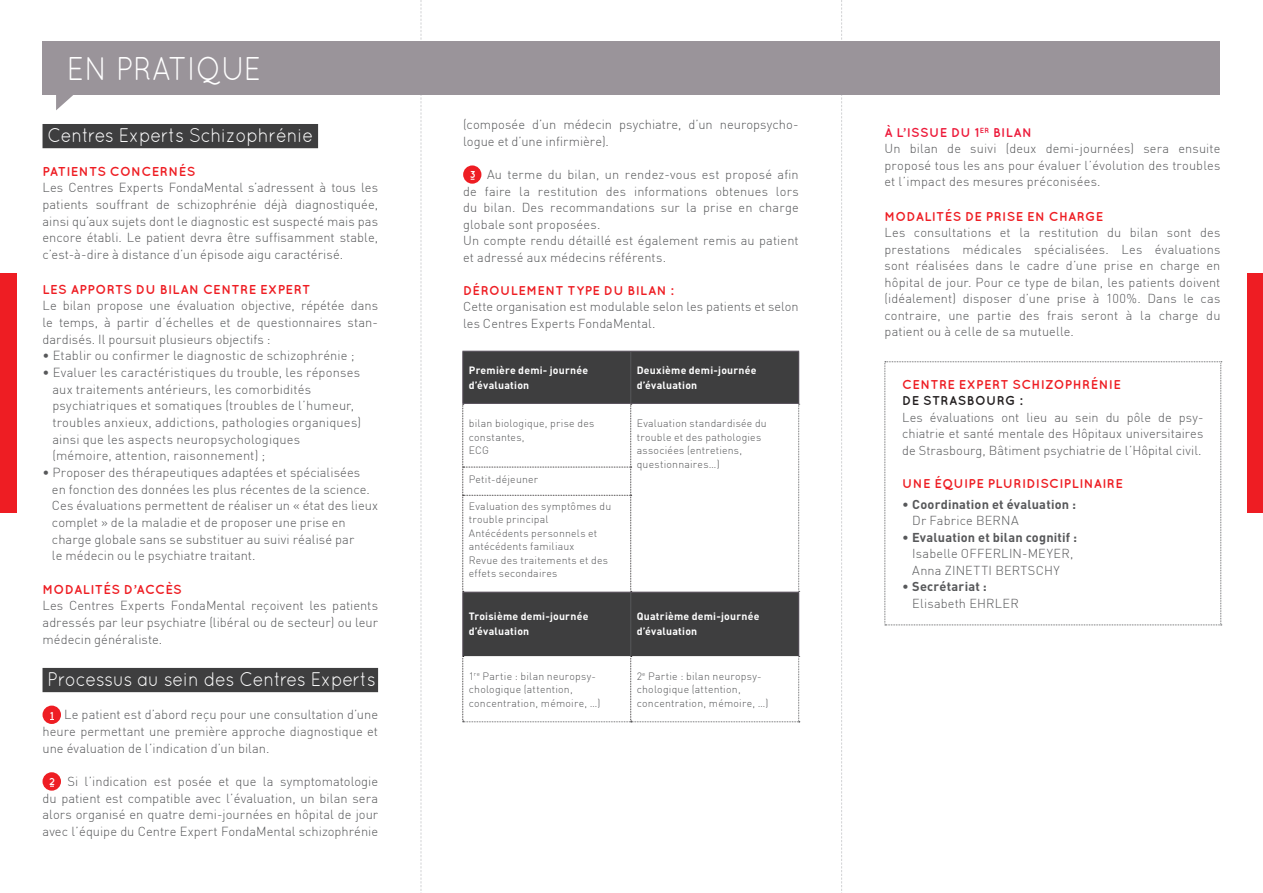
<style>
.page{position:relative;width:1263px;height:893px;background:#fff}
.page>*{position:absolute;margin:0;border:0;box-sizing:border-box;transform-origin:0 0}
.t1{font:32.85px "Quicksand";color:#fff;scale:.9 1}
.t2{font:19.65px "Quicksand";letter-spacing:-.01em;color:#fff;scale:.9 1}
.t3{font:300 12.9px/16.6px "DIN";letter-spacing:.005em;color:#57585a;text-align:justify}
.t4{font:700 12.9px "Quicksand";letter-spacing:.025em;color:#ee1d23}
.t5{font:300 12.75px/16.5px "DIN";letter-spacing:.015em;color:#57585a}
.t6{font:700 12.75px "Quicksand";letter-spacing:.035em;color:#ee1d23}
.t7{font:700 12.75px/16.5px "DIN";letter-spacing:.015em;color:#57585a}
.t8{font:700 12.75px "Quicksand";letter-spacing:.035em;color:#ed1a3a}
.t9{font:700 12.75px "Quicksand";letter-spacing:.03em;color:#231f20}
.t10{font:300 10.5px/13.5px "DIN";letter-spacing:.02em;color:#57585a}
.t11{font:700 10.5px/15px "DIN";letter-spacing:.02em;color:#fff}
.s1{font-family:"Quicksand";font-weight:700;font-size:10.05px;color:#fff}
.s2{font-weight:400}
.s3{font-weight:300}
.s4{font-weight:700}
</style>
<div class="page">
<div style="left:43px;top:124px;width:275px;height:24px;background:#3e3e3f"></div>
<div style="left:43px;top:668px;width:335px;height:24px;background:#3e3e3f"></div>
<div style="left:43px;top:706px;width:18px;height:18px;background:#ee1d23;border-radius:50%"></div>
<div style="left:43px;top:772px;width:18px;height:19px;background:#ee1d23;border-radius:50%"></div>
<div style="left:463px;top:165px;width:18px;height:19px;background:#ee1d23;border-radius:50%"></div>
<svg style="left:463px;top:352px;width:335px;height:304px;fill:#3e3e3f"></svg>
<svg style="left:798px;top:404px;width:2px;height:188px"></svg>
<svg style="left:462px;top:656px;width:338px;height:66px"></svg>
<hr style="left:630px;top:352px;width:1px;height:51px;background:#57585a">
<hr style="left:630px;top:592px;width:1px;height:64px;background:#57585a">
<hr style="left:462px;top:351px;width:169px;height:1px;background:#564e59">
<hr style="left:462px;top:352px;width:1px;height:51px;background:#564e59">
<hr style="left:631px;top:351px;width:168px;height:1px;background:#564e59">
<hr style="left:462px;top:403px;width:169px;height:1px;background:#564e59">
<hr style="left:631px;top:403px;width:168px;height:1px;background:#564e59">
<hr style="left:798px;top:352px;width:1px;height:51px;background:#48414c">
<hr style="left:462px;top:592px;width:169px;height:1px;background:#564e59">
<hr style="left:462px;top:592px;width:1px;height:64px;background:#564e59">
<hr style="left:631px;top:592px;width:168px;height:1px;background:#564e59">
<hr style="left:798px;top:592px;width:1px;height:64px;background:#48414c">
<svg style="left:56px;top:95px;width:17px;height:15px"></svg>
<div style="left:0;top:273px;width:17px;height:240px;background:#ee1d23"></div>
<div style="left:1247px;top:273px;width:16px;height:240px;background:#ee1d23"></div>
<svg style="left:884px;top:361px;width:338px;height:264px"></svg>
<svg style="left:421px;top:0;width:1px;height:893px"></svg>
<svg style="left:841px;top:0;width:1px;height:893px"></svg>
<div style="left:43px;top:42px;width:1177px;height:53px;background:#9a949a"></div>
<svg style="left:462px;top:404px;width:170px;height:188px"></svg>
<h1 class="t1" style="left:67px;top:50px;width:218px">EN PRATIQUE</h1>
<h2 class="t2" style="left:48px;top:124px;width:296px">Centres Experts Schizophrénie</h2>
<p class="t4" style="left:43px;top:163px;width:154px">PATIENTS CONCERNÉS</p>
<p class="t3" style="left:43px;top:179px;width:337px">Les Centres Experts FondaMental s’adressent à tous les patients souffrant de schizophrénie déjà diagnostiquée, ainsi qu’aux sujets dont le diagnostic est suspecté mais pas encore établi. Le patient devra être suffisamment stable, c’est-à-dire à distance d’un épisode aigu caractérisé.</p>
<p class="t4" style="left:43px;top:281px;width:269px">LES APPORTS DU BILAN CENTRE EXPERT</p>
<p class="t3" style="left:43px;top:297px;width:337px">Le bilan propose une évaluation objective, répétée dans le temps, à partir d’échelles et de questionnaires stan&shy;dardisés. Il poursuit plusieurs objectifs :</p>
<p class="t3" style="left:43px;top:347px;width:314px">• Etablir ou confirmer le diagnostic de schizophrénie ;</p>
<p class="t3" style="left:52px;top:364px;width:310px;text-align:left;text-indent:-10px">• Evaluer les caractéristiques du trouble, les réponses aux traitements antérieurs, les comorbidités psychiatriques et somatiques (troubles de l’humeur, troubles anxieux, addictions, pathologies organiques) ainsi que les aspects neuropsychologiques (mémoire, attention, raisonnement) ;</p>
<p class="t3" style="left:52px;top:464px;width:328px;text-align:left;text-indent:-9px">• Proposer des thérapeutiques adaptées et spécialisées<br>en fonction des données les plus récentes de la science.<br>Ces évaluations permettent de réaliser un « état des lieux complet » de la maladie et de proposer une prise en charge globale sans se substituer au suivi réalisé par<br>le médecin ou le psychiatre traitant.</p>
<p class="t4" style="left:43px;top:581px;width:141px">MODALITÉS D’ACCÈS</p>
<p class="t3" style="left:43px;top:597px;width:337px">Les Centres Experts FondaMental reçoivent les patients adressés par leur psychiatre (libéral ou de secteur) ou leur médecin généraliste.</p>
<h2 class="t2" style="left:48px;top:668px;width:366px">Processus au sein des Centres Experts</h2>
<p class="t3" style="left:43px;top:706px;width:337px;text-indent:8px"><span class="s1">1</span> Le patient est d’abord reçu pour une consultation d’une heure permettant une première approche diagnostique et une évaluation de l’indication d’un bilan.</p>
<p class="t3" style="left:43px;top:773px;width:337px;text-align:center"><span class="s1">2</span> Si l’indication est posée et que la symptomatologie du patient est compatible avec l’évaluation, un bilan sera alors organisé en quatre demi-journées en hôpital de jour avec l’équipe du Centre Expert FondaMental schizophrénie</p>
<p class="t3" style="left:463px;top:116px;width:337px">(composée d’un médecin psychiatre, d’un neuropsycho&shy;logue et d’une infirmière).</p>
<p class="t5" style="left:463px;top:166px;width:337px;text-indent:7px"><span class="s1">3</span> Au terme du bilan, un rendez-vous est proposé afin de faire la restitution des informations obtenues lors du bilan. Des recommandations sur la prise en charge globale sont proposées.<br>Un compte rendu détaillé est également remis au patient et adressé aux médecins référents.</p>
<p class="t6" style="left:463px;top:283px;width:212px">DÉROULEMENT TYPE DU BILAN :</p>
<p class="t5" style="left:463px;top:298px;width:337px">Cette organisation est modulable selon les patients et selon les Centres Experts FondaMental.</p>
<p class="t11" style="left:469px;top:362px;width:121px">Première demi- journée d’évaluation</p>
<p class="t11" style="left:637px;top:362px;width:121px">Deuxième demi-journée d’évaluation</p>
<p class="t10" style="left:469px;top:417px;width:127px">bilan biologique, prise des constantes,<br>ECG</p>
<p class="t10" style="left:469px;top:472px;width:71px">Petit-déjeuner</p>
<p class="t10" style="left:469px;top:499px;width:144px">Evaluation des symptômes du trouble principal<br>Antécédents personnels et antécédents familiaux<br>Revue des traitements et des effets secondaires</p>
<p class="t10" style="left:637px;top:417px;width:132px">Evaluation standardisée du trouble et des pathologies associées (entretiens, questionnaires…)</p>
<p class="t11" style="left:469px;top:609px;width:121px">Troisième demi-journée d’évaluation</p>
<p class="t11" style="left:637px;top:609px;width:124px">Quatrième demi-journée d’évaluation</p>
<p class="t10" style="left:469px;top:669px;width:133px">1<sup>re</sup> Partie : bilan neuropsy&shy;chologique (attention, concentration, mémoire, …)</p>
<p class="t10" style="left:637px;top:669px;width:133px">2<sup>e</sup> Partie : bilan neuropsy&shy;chologique (attention, concentration, mémoire, …)</p>
<p class="t8" style="left:884px;top:125px;width:149px">À L’ISSUE DU 1<sup>ER</sup> BILAN</p>
<p class="t5" style="left:884px;top:140px;width:337px;text-align:justify">Un bilan de suivi (deux demi-journées) sera ensuite proposé tous les ans pour évaluer l’évolution des troubles et l’impact des mesures préconisées.</p>
<p class="t6" style="left:884px;top:209px;width:220px">MODALITÉS DE PRISE EN CHARGE</p>
<p class="t5" style="left:884px;top:224px;width:337px;text-align:justify">Les consultations et la restitution du bilan sont des prestations médicales spécialisées. Les évaluations sont réalisées dans le cadre d’une prise en charge en hôpital de jour. Pour ce type de bilan, les patients doivent (idéalement) disposer d’une prise à 100%. Dans le cas contraire, une partie des frais seront à la charge du patient ou à celle de sa mutuelle.</p>
<p class="t6" style="left:902px;top:377px;width:220px">CENTRE EXPERT SCHIZOPHRÉNIE</p>
<p class="t9" style="left:902px;top:393px;width:122px">DE STRASBOURG :</p>
<p class="t5" style="left:902px;top:409px;width:303px;text-align:justify">Les évaluations ont lieu au sein du pôle de psy&shy;chiatrie et santé mentale des Hôpitaux universitaires de Strasbourg, Bâtiment psychiatrie de l’Hôpital civil.</p>
<p class="t6" style="left:902px;top:476px;width:222px">UNE ÉQUIPE PLURIDISCIPLINAIRE</p>
<p class="t7" style="left:912px;top:495px;width:165px;text-indent:-10px"><span class="s2">•</span> Coordination et évaluation :<br><span class="s3">Dr Fabrice BERNA</span></p>
<p class="t5" style="left:902px;top:529px;width:176px;text-align:center"><span class="s2">•</span> <span class="s4">Evaluation et bilan cognitif :<br></span>Isabelle OFFERLIN-MEYER,<br>Anna ZINETTI BERTSCHY</p>
<p class="t5" style="left:912px;top:578px;width:108px;text-indent:-10px"><span class="s2">•</span> <span class="s4">Secrétariat :<br></span>Elisabeth EHRLER</p>
</div>
